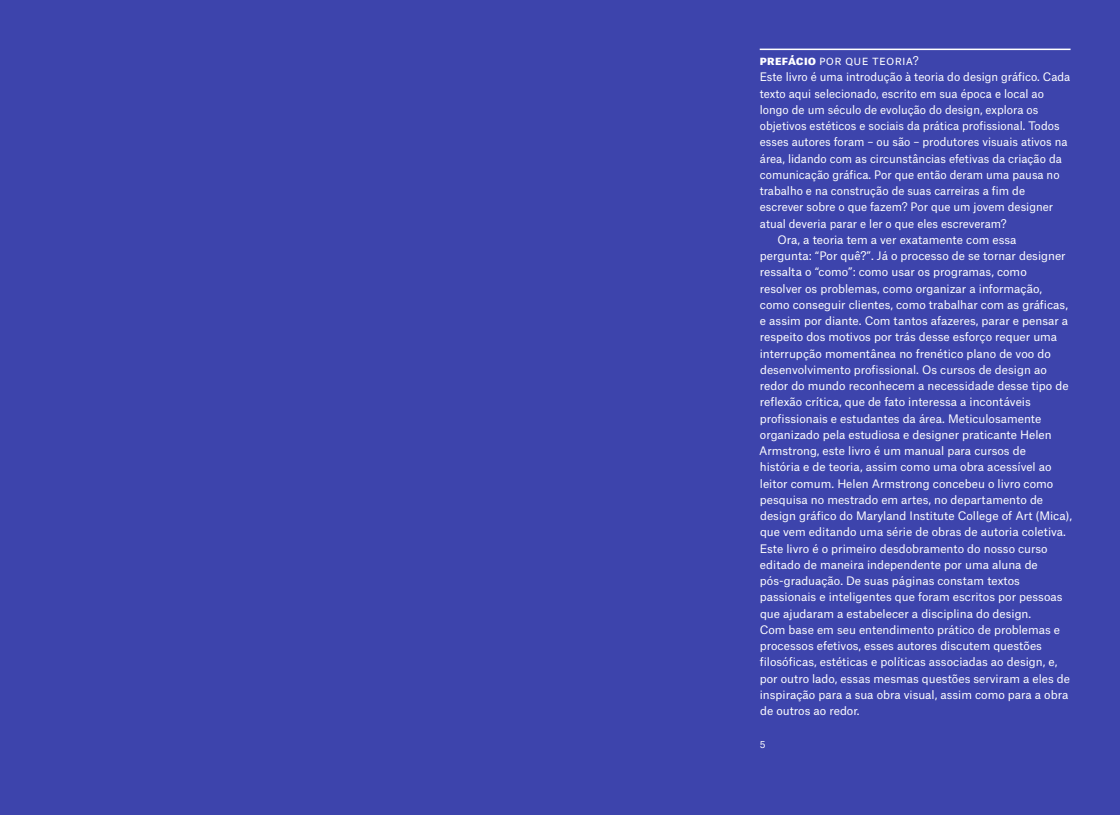
<style>
.page{position:relative;width:1120px;height:815px;background:#3d44ac}
.page>*{position:absolute;margin:0;border:0;box-sizing:border-box;transform-origin:0 0}
.t1{font:11.25px "Atlas Grotesk";color:#fff}
.t2{font:11.25px "Atlas Grotesk";letter-spacing:.02em;color:#fff}
.t3{font:9.38px "Atlas Grotesk";color:#fff}
.s1{font-weight:900}
</style>
<div class="page">
<hr style="left:760px;top:49px;width:310px;height:1px;background:#fff">
<p class="t2" style="left:760px;top:52px;width:160px"><span class="s1">PREFÁCIO</span> por que teoria?</p>
<p class="t1" style="left:759px;top:68px;width:312px">Este livro é uma introdução à teoria do design gráfico. Cada</p>
<p class="t1" style="left:759px;top:84px;width:286px">texto aqui selecionado, escrito em sua época e local ao</p>
<p class="t1" style="left:760px;top:101px;width:280px">longo de um século de evolução do design, explora os</p>
<p class="t1" style="left:760px;top:117px;width:301px">objetivos estéticos e sociais da prática profissional. Todos</p>
<p class="t1" style="left:760px;top:133px;width:309px">esses autores foram – ou são – produtores visuais ativos na</p>
<p class="t1" style="left:760px;top:149px;width:303px">área, lidando com as circunstâncias efetivas da criação da</p>
<p class="t1" style="left:760px;top:166px;width:301px">comunicação gráfica. Por que então deram uma pausa no</p>
<p class="t1" style="left:759px;top:182px;width:267px">trabalho e na construção de suas carreiras a fim de</p>
<p class="t1" style="left:760px;top:198px;width:295px">escrever sobre o que fazem? Por que um jovem designer</p>
<p class="t1" style="left:760px;top:214px;width:248px">atual deveria parar e ler o que eles escreveram?</p>
<p class="t1" style="left:777px;top:231px;width:241px">Ora, a teoria tem a ver exatamente com essa</p>
<p class="t1" style="left:760px;top:247px;width:307px">pergunta: “Por quê?”. Já o processo de se tornar designer</p>
<p class="t1" style="left:760px;top:263px;width:268px">ressalta o “como”: como usar os programas, como</p>
<p class="t1" style="left:760px;top:279px;width:284px">resolver os problemas, como organizar a informação,</p>
<p class="t1" style="left:760px;top:296px;width:309px">como conseguir clientes, como trabalhar com as gráficas,</p>
<p class="t1" style="left:760px;top:312px;width:310px">e assim por diante. Com tantos afazeres, parar e pensar a</p>
<p class="t1" style="left:760px;top:328px;width:299px">respeito dos motivos por trás desse esforço requer uma</p>
<p class="t1" style="left:760px;top:344px;width:292px">interrupção momentânea no frenético plano de voo do</p>
<p class="t1" style="left:760px;top:361px;width:288px">desenvolvimento profissional. Os cursos de design ao</p>
<p class="t1" style="left:760px;top:377px;width:310px">redor do mundo reconhecem a necessidade desse tipo de</p>
<p class="t1" style="left:760px;top:393px;width:272px">reflexão crítica, que de fato interessa a incontáveis</p>
<p class="t1" style="left:760px;top:409px;width:283px">profissionais e estudantes da área. Meticulosamente</p>
<p class="t1" style="left:760px;top:425px;width:293px">organizado pela estudiosa e designer praticante Helen</p>
<p class="t1" style="left:759px;top:442px;width:268px">Armstrong, este livro é um manual para cursos de</p>
<p class="t1" style="left:760px;top:458px;width:293px">história e de teoria, assim como uma obra acessível ao</p>
<p class="t1" style="left:760px;top:474px;width:295px">leitor comum. Helen Armstrong concebeu o livro como</p>
<p class="t1" style="left:760px;top:491px;width:285px">pesquisa no mestrado em artes, no departamento de</p>
<p class="t1" style="left:760px;top:507px;width:313px">design gráfico do Maryland Institute College of Art (Mica),</p>
<p class="t1" style="left:760px;top:523px;width:307px">que vem editando uma série de obras de autoria coletiva.</p>
<p class="t1" style="left:759px;top:539px;width:290px">Este livro é o primeiro desdobramento do nosso curso</p>
<p class="t1" style="left:760px;top:556px;width:279px">editado de maneira independente por uma aluna de</p>
<p class="t1" style="left:760px;top:572px;width:262px">pós-graduação. De suas páginas constam textos</p>
<p class="t1" style="left:760px;top:588px;width:304px">passionais e inteligentes que foram escritos por pessoas</p>
<p class="t1" style="left:760px;top:604px;width:273px">que ajudaram a estabelecer a disciplina do design.</p>
<p class="t1" style="left:759px;top:621px;width:302px">Com base em seu entendimento prático de problemas e</p>
<p class="t1" style="left:760px;top:637px;width:284px">processos efetivos, esses autores discutem questões</p>
<p class="t1" style="left:759px;top:653px;width:299px">filosóficas, estéticas e políticas associadas ao design, e,</p>
<p class="t1" style="left:760px;top:669px;width:312px">por outro lado, essas mesmas questões serviram a eles de</p>
<p class="t1" style="left:760px;top:686px;width:310px">inspiração para a sua obra visual, assim como para a obra</p>
<p class="t1" style="left:760px;top:702px;width:101px">de outros ao redor.</p>
<p class="t3" style="left:760px;top:737px;width:7px">5</p>
</div>
